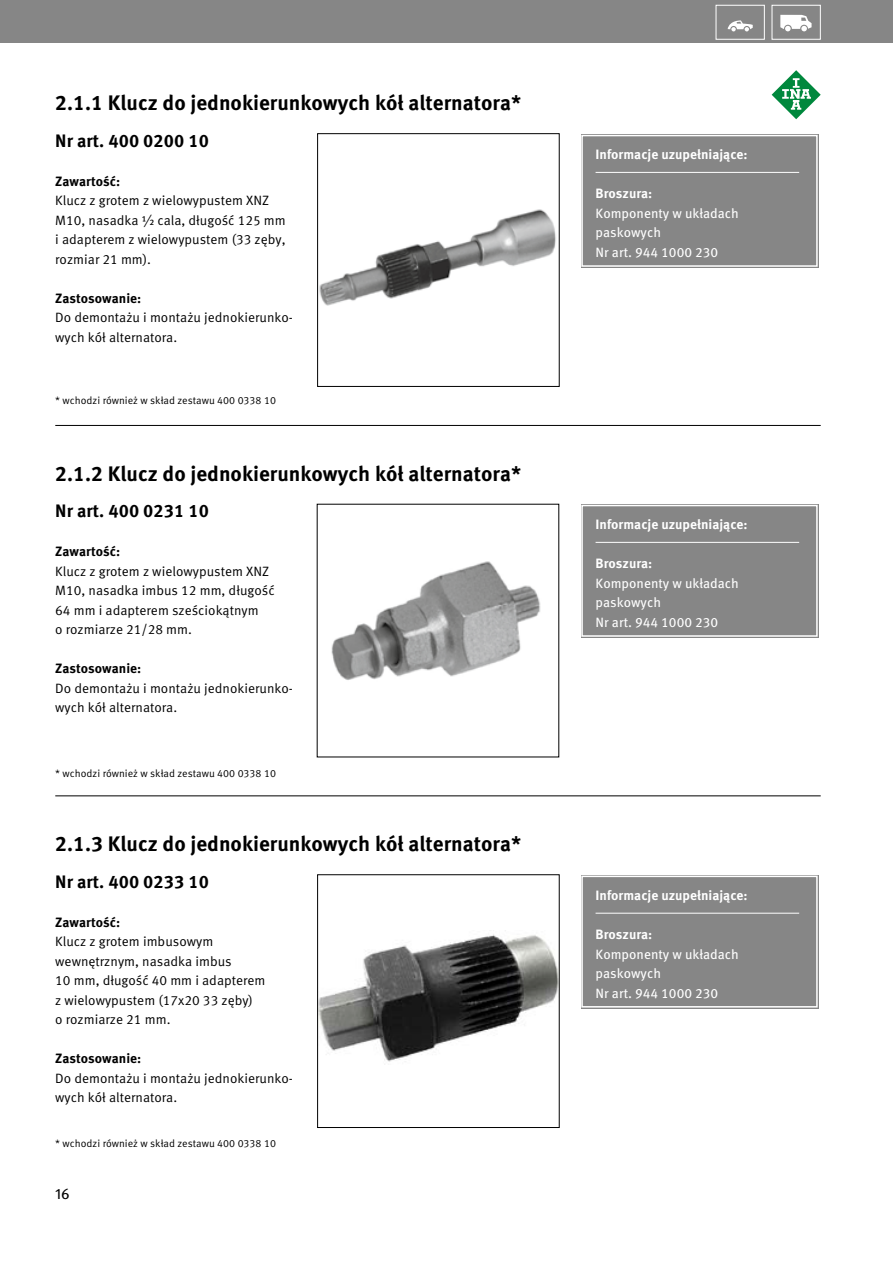
<style>
.page{position:relative;width:893px;height:1263px;background:#fff}
.page>*{position:absolute;margin:0;border:0;box-sizing:border-box;transform-origin:0 0}
.t1{font:700 21px "Meta Pro";color:#000}
.t2{font:700 18px "Meta Pro";color:#000}
.t3{font:15px "Meta Pro";color:#000}
.t4{font:13.5px/19.5px "Meta Pro Norm";color:#000}
.t5{font:13.5px/19.5px "Meta Pro";color:#fff}
.t6{font:700 13.5px "Meta Pro";color:#fff}
.t7{font:700 13.5px "Meta Pro";color:#000}
.t8{font:10.5px "Meta Pro Norm";color:#000}
</style>
<div class="page">
<div style="left:0;top:0;width:893px;height:43px;background:#868686"></div>
<svg style="left:780px;top:15px;width:31px;height:16px"></svg>
<div style="left:772px;top:5px;width:49px;height:35px;border:1px solid #fff"></div>
<div style="left:716px;top:5px;width:49px;height:35px;border:1px solid #fff"></div>
<svg style="left:728px;top:20px;width:25px;height:11px"></svg>
<svg style="left:772px;top:70px;width:49px;height:49px"></svg>
<div style="left:581px;top:875px;width:238px;height:134px;background:#868686"></div>
<div style="left:581px;top:876px;width:237px;height:131px;border:1px solid #fff"></div>
<img style="left:319px;top:209px;width:237px;height:97px">
<div style="left:317px;top:133px;width:243px;height:254px;border:1px solid #000"></div>
<img style="left:331px;top:561px;width:210px;height:119px">
<img style="left:319px;top:930px;width:239px;height:132px">
<div style="left:317px;top:874px;width:243px;height:254px;border:1px solid #000"></div>
<hr style="left:55px;top:425px;width:766px;height:1px;background:#000">
<hr style="left:55px;top:795px;width:766px;height:1px;background:#000">
<div style="left:581px;top:134px;width:238px;height:134px;background:#868686"></div>
<div style="left:581px;top:135px;width:237px;height:132px;border:1px solid #fff"></div>
<div style="left:581px;top:504px;width:238px;height:134px;background:#868686"></div>
<div style="left:581px;top:505px;width:237px;height:132px;border:1px solid #fff"></div>
<h1 class="t1" style="left:55px;top:87px;width:467px">2.1.1 Klucz do jednokierunkowych kół alternatora*</h1>
<h2 class="t2" style="left:55px;top:127px;width:155px">Nr art. 400 0200 10</h2>
<p class="t7" style="left:55px;top:171px;width:66px">Zawartość:</p>
<p class="t4" style="left:55px;top:190px;width:232px">Klucz z grotem z wielowypustem XNZ<br>M10, nasadka ½ cala, długość 125 mm i adapterem z wielowypustem (33 zęby, rozmiar 21 mm).</p>
<p class="t7" style="left:55px;top:288px;width:87px">Zastosowanie:</p>
<p class="t4" style="left:55px;top:307px;width:239px">Do demontażu i montażu jednokierunko&shy;wych kół alternatora.</p>
<p class="t8" style="left:55px;top:393px;width:222px">* wchodzi również w skład zestawu 400 0338 10</p>
<h1 class="t1" style="left:55px;top:457px;width:467px">2.1.2 Klucz do jednokierunkowych kół alternatora*</h1>
<h2 class="t2" style="left:55px;top:497px;width:155px">Nr art. 400 0231 10</h2>
<p class="t7" style="left:55px;top:541px;width:66px">Zawartość:</p>
<p class="t4" style="left:55px;top:561px;width:221px">Klucz z grotem z wielowypustem XNZ<br>M10, nasadka imbus 12 mm, długość<br>64 mm i adapterem sześciokątnym<br>o rozmiarze 21/28 mm.</p>
<p class="t7" style="left:55px;top:658px;width:87px">Zastosowanie:</p>
<p class="t4" style="left:55px;top:678px;width:239px">Do demontażu i montażu jednokierunko&shy;wych kół alternatora.</p>
<p class="t8" style="left:55px;top:765px;width:222px">* wchodzi również w skład zestawu 400 0338 10</p>
<h1 class="t1" style="left:55px;top:827px;width:467px">2.1.3 Klucz do jednokierunkowych kół alternatora*</h1>
<h2 class="t2" style="left:55px;top:868px;width:155px">Nr art. 400 0233 10</h2>
<p class="t7" style="left:55px;top:912px;width:66px">Zawartość:</p>
<p class="t4" style="left:55px;top:931px;width:212px">Klucz z grotem imbusowym wewnętrznym, nasadka imbus<br>10 mm, długość 40 mm i adapterem z wielowypustem (17x20 33 zęby)<br>o rozmiarze 21 mm.</p>
<p class="t7" style="left:55px;top:1048px;width:87px">Zastosowanie:</p>
<p class="t4" style="left:55px;top:1068px;width:239px">Do demontażu i montażu jednokierunko&shy;wych kół alternatora.</p>
<p class="t8" style="left:55px;top:1135px;width:222px">* wchodzi również w skład zestawu 400 0338 10</p>
<p class="t3" style="left:55px;top:1182px;width:16px">16</p>
<p class="t6" style="left:596px;top:144px;width:154px">Informacje uzupełniające:</p>
<p class="t6" style="left:596px;top:183px;width:58px">Broszura:</p>
<p class="t5" style="left:596px;top:202px;width:145px">Komponenty w układach paskowych<br>Nr art. 944 1000 230</p>
<p class="t6" style="left:596px;top:514px;width:154px">Informacje uzupełniające:</p>
<p class="t6" style="left:596px;top:553px;width:58px">Broszura:</p>
<p class="t5" style="left:596px;top:572px;width:145px">Komponenty w układach paskowych<br>Nr art. 944 1000 230</p>
<p class="t6" style="left:596px;top:885px;width:154px">Informacje uzupełniające:</p>
<p class="t6" style="left:596px;top:924px;width:58px">Broszura:</p>
<p class="t5" style="left:596px;top:943px;width:145px">Komponenty w układach paskowych<br>Nr art. 944 1000 230</p>
</div>
